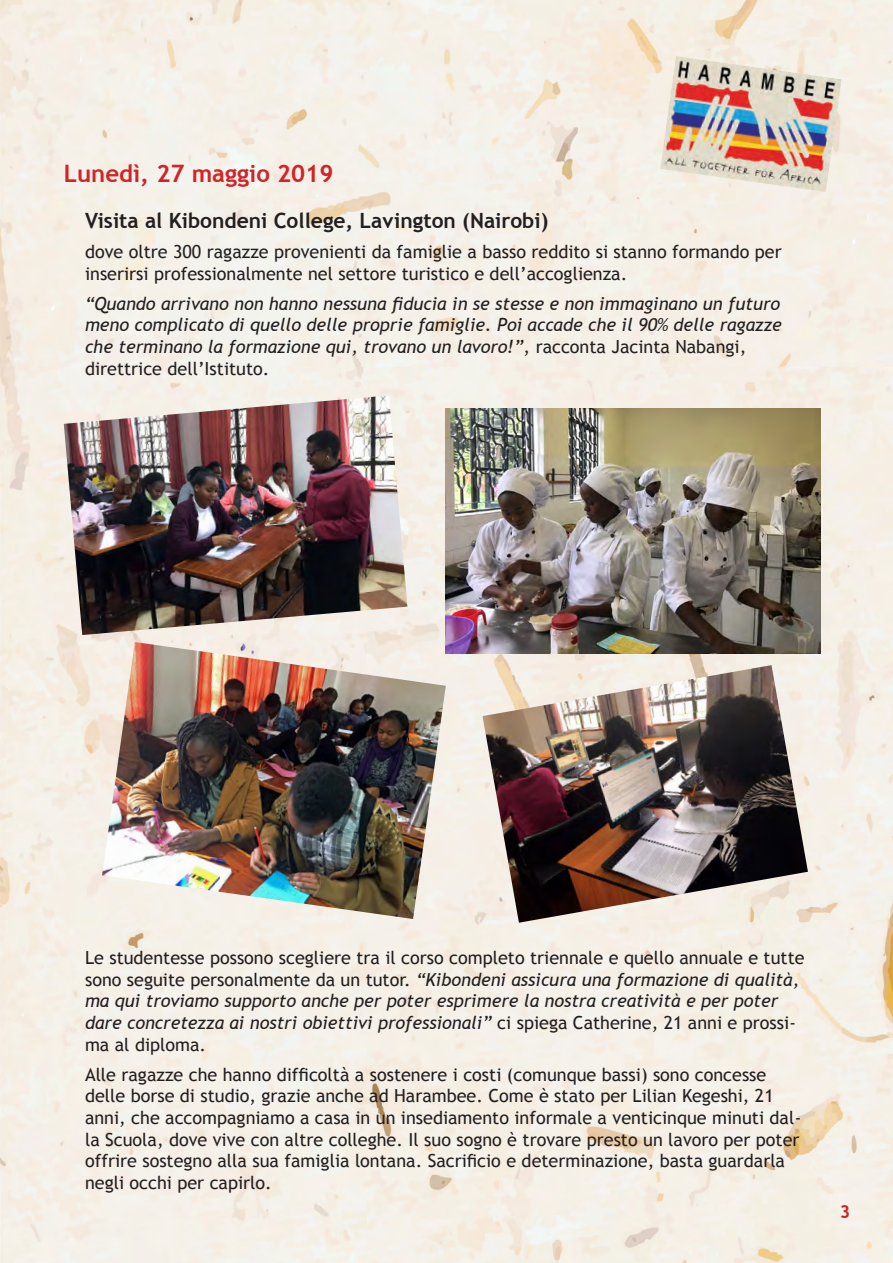
<style>
.page{position:relative;width:893px;height:1263px;background:#fff}
.page>*{position:absolute;margin:0;border:0;box-sizing:border-box;transform-origin:0 0}
.t1{font:700 24px "Trebuchet MS";color:#d1232a}
.t2{font:700 21px "Trebuchet MS";color:#231f20}
.t3{font:18px/21.6px "Trebuchet MS";color:#231f20}
.t4{font:italic 18px/21.6px "Trebuchet MS";color:#231f20;text-align:justify}
.t5{font:700 18px "Trebuchet MS";color:#d1232a}
.s1{font-style:normal}
</style>
<div class="page">
<img style="left:0;top:0;width:893px;height:1263px">
<img style="left:660px;top:56px;width:182px;height:136px">
<img style="left:102px;top:642px;width:344px;height:277px">
<img style="left:445px;top:408px;width:376px;height:245px">
<img style="left:64px;top:395px;width:343px;height:240px">
<img style="left:482px;top:665px;width:326px;height:258px">
<p class="t1" style="left:64px;top:159px;width:271px">Lunedì, 27 maggio 2019</p>
<p class="t2" style="left:85px;top:207px;width:465px">Visita al Kibondeni College, Lavington (Nairobi)</p>
<p class="t3" style="left:85px;top:241px;width:698px">dove oltre 300 ragazze provenienti da famiglie a basso reddito si stanno formando per inserirsi professionalmente nel settore turistico e dell’accoglienza.</p>
<p class="t4" style="left:85px;top:293px;width:698px">“Quando arrivano non hanno nessuna fiducia in se stesse e non immaginano un futuro meno complicato di quello delle proprie famiglie. Poi accade che il 90% delle ragazze che terminano la formazione qui, trovano un lavoro!”<span class="s1">, racconta Jacinta Nabangi,</span></p>
<p class="t3" style="left:85px;top:358px;width:186px">direttrice dell’Istituto.</p>
<p class="t4" style="left:85px;top:947px;width:721px;text-align:left"><span class="s1">Le studentesse possono scegliere tra il corso completo triennale e quello annuale e tutte sono seguite personalmente da un tutor.</span> “Kibondeni assicura una formazione di qualità, ma qui troviamo supporto anche per poter esprimere la nostra creatività e per poter dare concretezza ai nostri obiettivi professionali” <span class="s1">ci spiega Catherine, 21 anni e prossi&shy;ma al diploma.</span></p>
<p class="t3" style="left:85px;top:1064px;width:718px">Alle ragazze che hanno difficoltà a sostenere i costi (comunque bassi) sono concesse delle borse di studio, grazie anche ad Harambee. Come è stato per Lilian Kegeshi, 21 anni, che accompagniamo a casa in un insediamento informale a venticinque minuti dal&shy;la Scuola, dove vive con altre colleghe. Il suo sogno è trovare presto un lavoro per poter offrire sostegno alla sua famiglia lontana. Sacrificio e determinazione, basta guardarla negli occhi per capirlo.</p>
<p class="t5" style="left:840px;top:1200px;width:12px">3</p>
</div>
